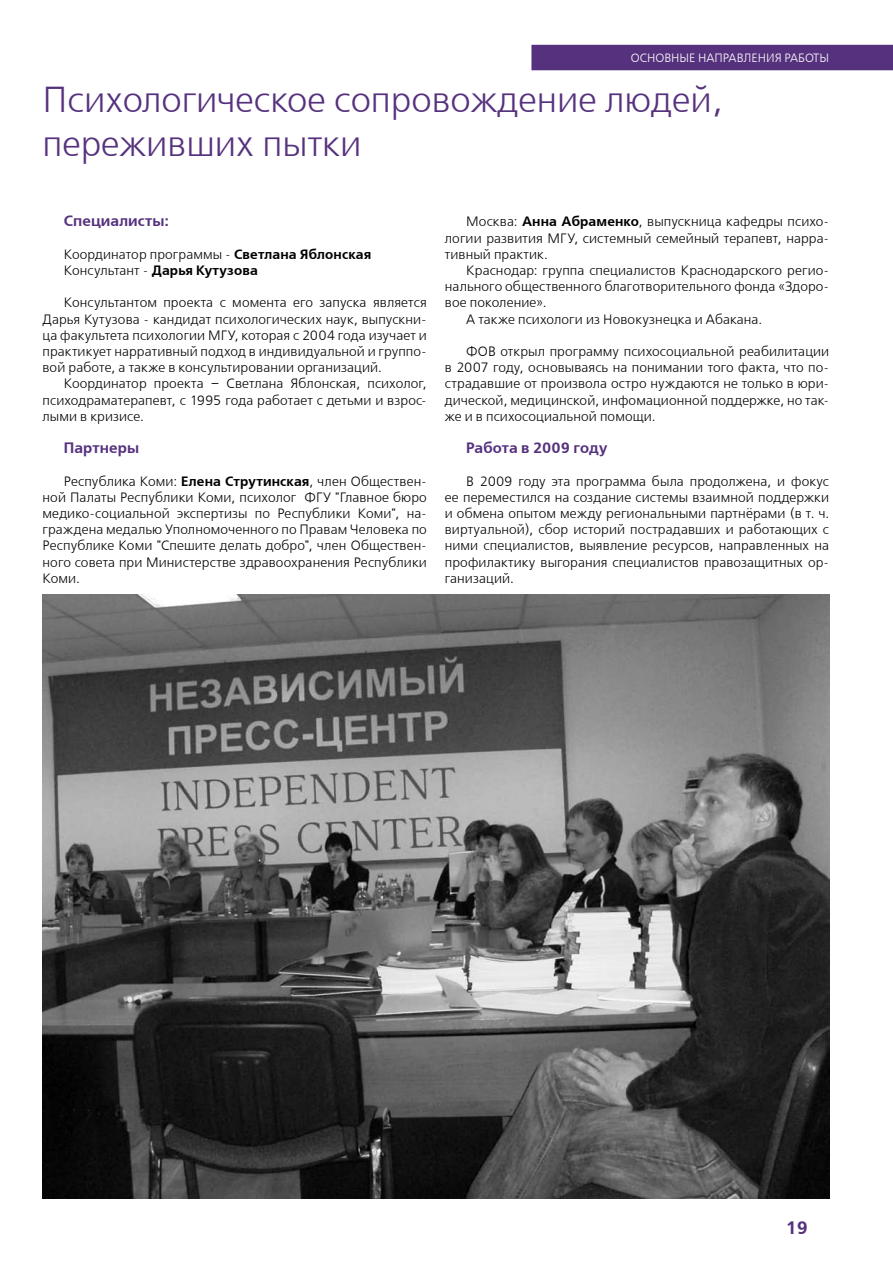
<style>
.page{position:relative;width:893px;height:1263px;background:#fff}
.page>*{position:absolute;margin:0;border:0;box-sizing:border-box;transform-origin:0 0}
.t1{font:36px/43.2px "Free Set C";color:#56327e}
.t2{font:700 18px "Free Set C";color:#56327e}
.t3{font:700 15px "Free Set C";letter-spacing:.005em;color:#56327e}
.t4{font:13.5px/16.2px "Free Set C";letter-spacing:.01em;color:#000;text-align:justify}
.t5{font:12px "Free Set C";color:#fff}
.s1{font-weight:700}
</style>
<div class="page">
<div style="left:531px;top:45px;width:362px;height:25px;background:#56327e"></div>
<img style="left:43px;top:595px;width:786px;height:603px">
<p class="t5" style="left:631px;top:51px;width:200px">основ ные нап равления работы</p>
<h1 class="t1" style="left:43px;top:79px;width:682px">Психологическое сопровождение людей, переживших пытки</h1>
<p class="t3" style="left:64px;top:212px;width:106px">Специалисты:</p>
<p class="t4" style="left:64px;top:246px;width:309px">Координатор программы - <span class="s1">Светлана Яблонская<br></span>Консультант - <span class="s1">Дарья Кутузова</span></p>
<p class="t4" style="left:43px;top:295px;width:386px;text-indent:21px">Консультантом проекта с момента его запуска является Дарья Кутузова - кандидат психологических наук, выпускни&shy;ца факультета психологии МГУ, которая с 2004 года изучает и практикует нарративный подход в индивидуальной и группо&shy;вой работе, а также в консультировании организаций.</p>
<p class="t4" style="left:43px;top:376px;width:386px;text-indent:21px">Координатор проекта – Светлана Яблонская, психолог, психодраматерапевт, с 1995 года работает с детьми и взрос&shy;лыми в кризисе.</p>
<p class="t3" style="left:64px;top:439px;width:77px">Партнеры</p>
<p class="t4" style="left:43px;top:473px;width:386px;text-indent:21px">Республика Коми: <span class="s1">Елена Струтинская</span>, член Обществен&shy;ной Палаты Республики Коми, психолог ФГУ "Главное бюро медико-социальной экспертизы по Республики Коми", на&shy;граждена медалью Уполномоченного по Правам Человека по Республике Коми "Спешите делать добро", член Обществен&shy;ного совета при Министерстве здравоохранения Республики Коми.</p>
<p class="t4" style="left:445px;top:214px;width:386px;text-indent:21px">Москва: <span class="s1">Анна Абраменко</span>, выпускница кафедры психо&shy;логии развития МГУ, системный семейный терапевт, нарра&shy;тивный практик.</p>
<p class="t4" style="left:466px;top:262px;width:365px">Краснодар: группа специалистов Краснодарского регио-</p>
<p class="t4" style="left:445px;top:279px;width:386px">нального общественного благотворительного фонда «Здоро-</p>
<p class="t4" style="left:445px;top:295px;width:103px">вое поколение».</p>
<p class="t4" style="left:466px;top:311px;width:298px">А также психологи из Н овокузнецка и Абакана.</p>
<p class="t4" style="left:445px;top:343px;width:386px;text-indent:21px">ФОВ открыл программу психосоциальной реабилитации в 2007 году, основываясь на понимании того факта, что по&shy;страдавшие от произвола остро нуждаются не только в юри&shy;дической, медицинской, инфомационной поддержке, но так&shy;же и в психосоциальной помощи.</p>
<p class="t3" style="left:466px;top:439px;width:143px">Работа в 2009 году</p>
<p class="t4" style="left:445px;top:473px;width:386px;text-indent:21px">В 2009 году эта программа была продолжена, и фокус ее переместился на создание системы взаимной поддержки и обмена опытом между региональными партнёрами (в т. ч. виртуальной), сбор историй пострадавших и работающих с ними специалистов, выявление ресурсов, направленных на профилактику выгорания специалистов правозащитных ор&shy;ганизаций.</p>
<h2 class="t2" style="left:786px;top:1217px;width:24px">19</h2>
</div>
